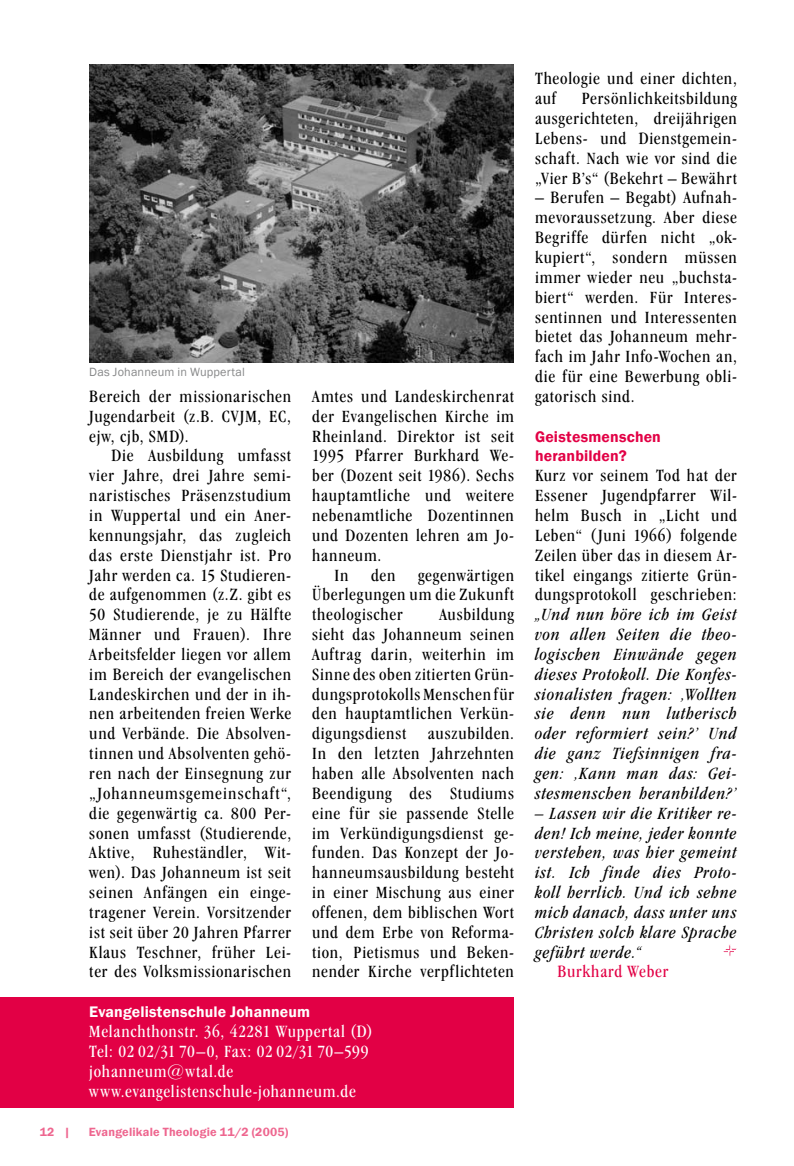
<style>
.page{position:relative;width:794px;height:1166px;background:#fff}
.page>*{position:absolute;margin:0;border:0;box-sizing:border-box;transform-origin:0 0}
.t1{font:condensed 17.85px/19.8px "Garamond IT Cby BT";letter-spacing:.04em;color:#000;text-align:justify}
.t2{font:italic condensed 17.85px/19.8px "Garamond IT Cby BT";letter-spacing:.045em;color:#000;text-align:justify}
.t3{font:condensed 17.85px/19.8px "Garamond IT Cby BT";letter-spacing:.04em;color:#fff}
.t4{font:condensed 17.85px "Garamond IT Cby BT";letter-spacing:.04em;color:#e20045}
.t5{font:600 15.75px/19.8px "Franklin Gothic";letter-spacing:.01em;color:#e20045}
.t6{font:600 15.75px "Franklin Gothic";letter-spacing:.01em;color:#fff}
.t7{font:600 12.25px "Franklin Gothic";letter-spacing:.02em;color:#ee668f}
.t8{font:12.25px "Franklin Gothic";letter-spacing:.015em;color:#878889}
</style>
<div class="page">
<div style="left:0;top:997px;width:513px;height:110px;background:#e20045"></div>
<svg style="left:723px;top:944px;width:14px;height:12px"></svg>
<img style="left:89px;top:64px;width:424px;height:298px">
<p class="t8" style="left:89px;top:364px;width:157px">Das Johanneum in Wuppertal</p>
<p class="t1" style="left:89px;top:386px;width:203px">Bereich der missionarischen Jugendarbeit (z.B. CVJM, EC, ejw, cjb, SMD).</p>
<p class="t1" style="left:89px;top:446px;width:203px;text-indent:22px">Die Ausbildung umfasst vier Jahre, drei Jahre semi&shy;naristisches Präsenzstudium in Wuppertal und ein Aner&shy;kennungsjahr, das zugleich das erste Dienstjahr ist. Pro Jahr werden ca. 15 Studieren&shy;de aufgenommen (z.Z. gibt es 50 Studierende, je zu Hälfte Männer und Frauen). Ihre Arbeitsfelder liegen vor allem im Bereich der evangelischen Landeskirchen und der in ih&shy;nen arbeitenden freien Werke und Verbände. Die Absolven&shy;tinnen und Absolventen gehö&shy;ren nach der Einsegnung zur „Johanneumsgemeinschaft“, die gegenwärtig ca. 800 Per&shy;sonen umfasst (Studierende, Aktive, Ruheständler, Wit&shy;wen). Das Johanneum ist seit seinen Anfängen ein einge&shy;tragener Verein. Vorsitzender ist seit über 20 Jahren Pfarrer Klaus Teschner, früher Lei&shy;ter des Volksmissionarischen</p>
<p class="t1" style="left:312px;top:386px;width:203px">Amtes und Landeskirchenrat</p>
<p class="t1" style="left:312px;top:406px;width:203px">der Evangelischen Kirche im</p>
<p class="t1" style="left:312px;top:426px;width:203px">Rheinland. Direktor ist seit</p>
<p class="t1" style="left:312px;top:446px;width:203px">1995 Pfarrer Burkhard We-</p>
<p class="t1" style="left:312px;top:465px;width:203px">ber (Dozent seit 1986). Sechs</p>
<p class="t1" style="left:312px;top:485px;width:203px">hauptamtliche und weitere</p>
<p class="t1" style="left:312px;top:505px;width:203px">nebenamtliche Dozentinnen</p>
<p class="t1" style="left:312px;top:525px;width:203px">und Dozenten lehren am Jo-</p>
<p class="t1" style="left:312px;top:545px;width:71px">hanneum.</p>
<p class="t1" style="left:334px;top:565px;width:15px">In</p>
<p class="t1" style="left:371px;top:565px;width:26px">den</p>
<p class="t1" style="left:312px;top:565px;width:203px;text-indent:106px">gegenwärtigen Überlegungen um die Zukunft theologischer</p>
<p class="t1" style="left:312px;top:604px;width:203px;text-indent:127px">Ausbildung sieht das Johanneum seinen Auftrag darin, weiterhin im Sinne des oben zitierten Grün&shy;dungsprotokolls Menschen für den hauptamtlichen Verkün&shy;digungsdienst auszubilden.<br>In den letzten Jahrzehnten haben alle Absolventen nach Beendigung des Studiums eine für sie passende Stelle im Verkündigungsdienst ge&shy;funden. Das Konzept der Jo&shy;hanneumsausbildung besteht in einer Mischung aus einer offenen, dem biblischen Wort und dem Erbe von Reforma&shy;tion, Pietismus und Beken&shy;nender Kirche verpflichteten</p>
<p class="t6" style="left:89px;top:1002px;width:222px">Evangelistenschule Johanneum</p>
<p class="t3" style="left:89px;top:1021px;width:285px">Melanchthonstr. 36, 42281 Wuppertal (D)<br>Tel: 02 02/31 70–0, Fax: 02 02/31 70–599 johanneum@wtal.de www.evangelistenschule-johanneum.de</p>
<p class="t7" style="left:40px;top:1124px;width:32px">12 |</p>
<p class="t7" style="left:89px;top:1124px;width:201px">Evangelikale Theologie 11/2 (2005)</p>
<p class="t1" style="left:535px;top:69px;width:203px">Theologie und einer dichten, auf</p>
<p class="t1" style="left:535px;top:88px;width:203px;text-indent:47px">Persönlichkeitsbildung ausgerichteten, dreijährigen Lebens- und Dienstgemein&shy;schaft. Nach wie vor sind die „Vier B’s“ (Bekehrt – Bewährt</p>
<p class="t1" style="left:535px;top:188px;width:203px">– Berufen – Begabt) Aufnah&shy;mevoraussetzung. Aber diese Begriffe dürfen nicht „ok&shy;kupiert“, sondern müssen immer wieder neu „buchsta&shy;biert“ werden. Für Interes&shy;sentinnen und Interessenten bietet das Johanneum mehr&shy;fach im Jahr Info-Wochen an, die für eine Bewerbung obli&shy;gatorisch sind.</p>
<p class="t5" style="left:535px;top:427px;width:127px">Geistesmenschen heranbilden?</p>
<p class="t1" style="left:535px;top:465px;width:203px">Kurz vor seinem Tod hat der Essener Jugendpfarrer Wil&shy;helm Busch in „Licht und Leben“ (Juni 1966) folgende Zeilen über das in diesem Ar&shy;tikel eingangs zitierte Grün&shy;dungsprotokoll geschrieben:</p>
<p class="t2" style="left:535px;top:604px;width:203px">„Und nun höre ich im Geist von allen Seiten die theo&shy;logischen Einwände gegen dieses Protokoll. Die Konfes&shy;sionalisten fragen: ‚Wollten sie denn nun lutherisch oder reformiert sein?’ Und die ganz Tiefsinnigen fra&shy;gen: ‚Kann man das: Gei&shy;stesmenschen heranbilden?’</p>
<p class="t2" style="left:535px;top:803px;width:203px">– Lassen wir die Kritiker re&shy;den! Ich meine, jeder konnte verstehen, was hier gemeint ist. Ich finde dies Proto&shy;koll herrlich. Und ich sehne mich danach, dass unter uns Christen solch klare Sprache geführt werde.“</p>
<p class="t4" style="left:557px;top:961px;width:113px">Burkhard Weber</p>
</div>
